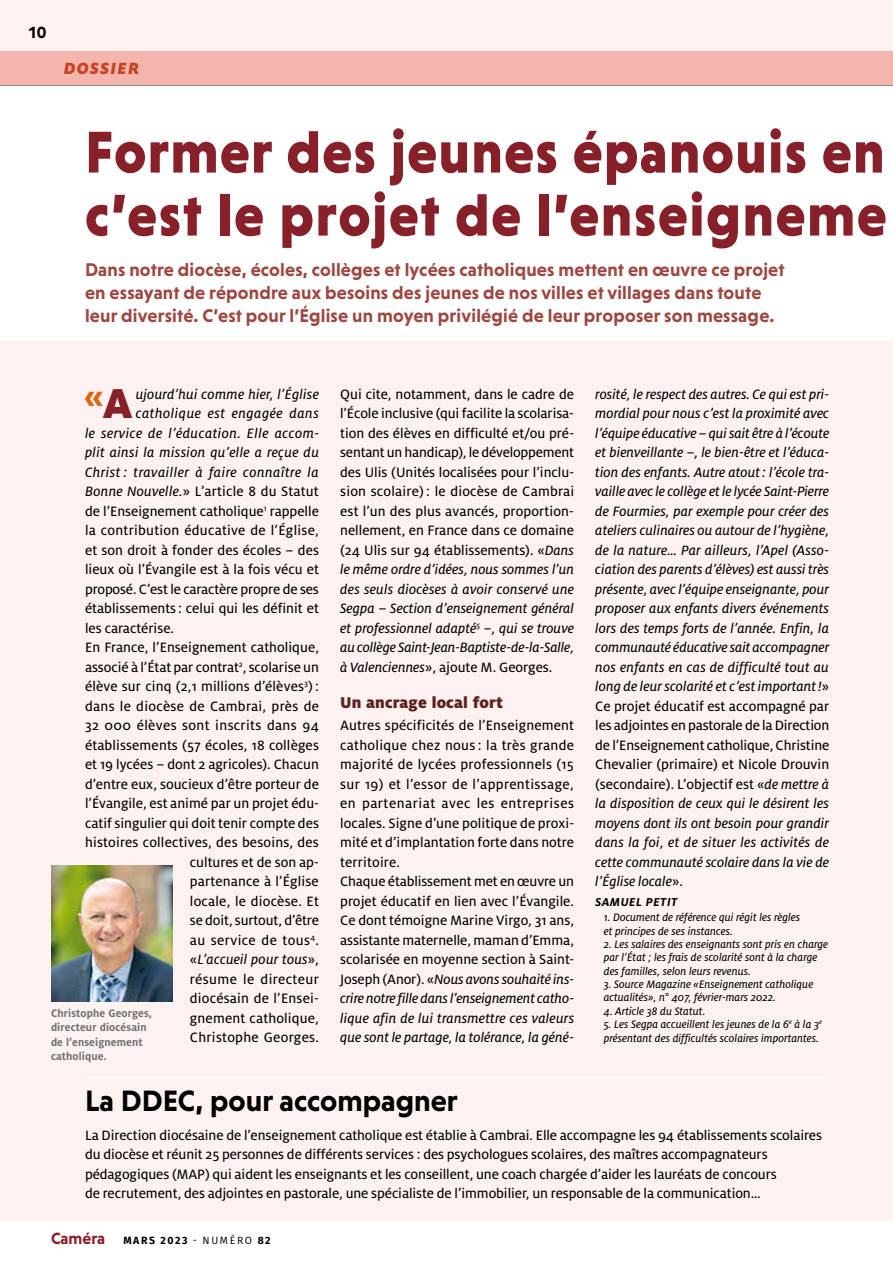
<style>
.page{position:relative;width:893px;height:1263px;background:#fff}
.page>*{position:absolute;margin:0;border:0;box-sizing:border-box;transform-origin:0 0}
.t1{font:900 60px/63px "Niveau Grotesk";letter-spacing:.025em;color:#88202a;scale:.94 1}
.t2{font:700 37.05px "Milo OT";color:#db6712}
.t3{font:700 30px "Niveau Grotesk";color:#000}
.t4{font:700 18.75px/23.2px "Niveau Grotesk";letter-spacing:.01em;color:#9d4841}
.t5{font:italic 900 18px "Milo OT";letter-spacing:.07em;color:#c54623}
.t6{font:900 17.25px "Milo OT";letter-spacing:.01em;color:#5c2421}
.t7{font:700 16.5px "Pluto Cond";color:#000}
.t8{font:15px/19.5px "Milo OT Text";color:#000;text-align:justify}
.t9{font:15px/19.5px "Milo OT Text Ita";letter-spacing:.005em;color:#000;text-align:justify}
.t10{font:15px/19.5px "Milo OT Text Ita";letter-spacing:.03em;color:#000;text-align:right}
.t11{font:15px "Milo OT Text";letter-spacing:.025em;color:#000}
.t12{font:15px "Milo OT Text";letter-spacing:.02em;color:#000}
.t13{font:italic 700 12.75px "Milo OT";letter-spacing:.04em;color:#000}
.t14{font:12px/13.4px "Milo OT Text Ita";color:#000}
.t15{font:700 12px/14.2px "Milo OT";letter-spacing:.01em;color:#707172;scale:.95 1}
.t16{font:700 10.5px "Fira Sans";letter-spacing:.15em;color:#000}
.s1{font-family:"Milo OT Text Ita"}
.s2{font-family:"Milo OT Text"}
.s3{font-weight:900;font-size:46.35px;color:#88202a}
.s4{font-family:"Niveau Grotesk";font-size:16.5px;color:#88202a}
.s5{font-weight:400}
</style>
<div class="page">
<div style="left:0;top:0;width:893px;height:1220px;background:#fef2f0"></div>
<div style="left:0;top:85px;width:893px;height:255px;background:#fff"></div>
<img style="left:51px;top:865px;width:122px;height:137px">
<hr style="left:85px;top:1076px;width:744px;height:2px;background:#fff">
<div style="left:0;top:51px;width:893px;height:34px;background:#f5b5af"></div>
<hr style="left:0;top:85px;width:893px;height:1px;background:#87888a">
<p class="t7" style="left:29px;top:23px;width:19px">10</p>
<p class="t5" style="left:64px;top:58px;width:77px">DOSSIER</p>
<h1 class="t1" style="left:85px;top:120px;width:854px">Former des jeunes épanouis en c’est le projet de l’enseigneme</h1>
<p class="t4" style="left:85px;top:258px;width:701px">Dans notre diocèse, écoles, collèges et lycées catholiques mettent en œuvre ce projet en essayant de répondre aux besoins des jeunes de nos villes et villages dans toute leur diversité. C’est pour l’Église un moyen privilégié de leur proposer son message.</p>
<p class="t10" style="left:85px;top:384px;width:236px">ujourd’hui comme hier, l’Église catholique est engagée dans<br>le service de l’éducation. Elle accom&shy;plit ainsi la mission qu’elle a reçue du Christ : travailler à faire connaître la</p>
<p class="t8" style="left:85px;top:482px;width:235px"><span class="s1">Bonne Nouvelle.</span>» L’article 8 du Statut</p>
<p class="t8" style="left:85px;top:501px;width:235px">de l’Enseignement catholique<sup>1</sup> rappelle</p>
<p class="t8" style="left:85px;top:521px;width:235px">la contribution éducative de l’Église,</p>
<p class="t8" style="left:85px;top:540px;width:235px">et son droit à fonder des écoles – des</p>
<p class="t8" style="left:85px;top:560px;width:235px">lieux où l’Évangile est à la fois vécu et</p>
<p class="t8" style="left:85px;top:579px;width:235px">proposé. C’est le caractère propre de ses</p>
<p class="t8" style="left:85px;top:599px;width:235px">établissements: celui qui les définit et</p>
<p class="t8" style="left:85px;top:618px;width:91px">les caractérise.</p>
<p class="t8" style="left:85px;top:638px;width:235px">En France, l’Enseignement catholique,</p>
<p class="t8" style="left:85px;top:657px;width:235px">associé à l’État par contrat<sup>2</sup>, scolarise un</p>
<p class="t8" style="left:85px;top:677px;width:235px">élève sur cinq (2,1 millions d’élèves<sup>3</sup>):</p>
<p class="t12" style="left:85px;top:698px;width:235px">dans le diocèse de Cambrai, près de</p>
<p class="t11" style="left:85px;top:717px;width:236px">32 000 élèves sont inscrits dans 94</p>
<p class="t8" style="left:85px;top:735px;width:235px">établissements (57 écoles, 18 collèges</p>
<p class="t8" style="left:85px;top:755px;width:235px">et 19 lycées – dont 2 agricoles). Chacun</p>
<p class="t8" style="left:85px;top:774px;width:235px">d’entre eux, soucieux d’être porteur de</p>
<p class="t8" style="left:85px;top:794px;width:235px">l’Évangile, est animé par un projet édu-</p>
<p class="t8" style="left:85px;top:813px;width:235px">catif singulier qui doit tenir compte des</p>
<p class="t8" style="left:85px;top:833px;width:235px">histoires collectives, des besoins, des</p>
<p class="t8" style="left:190px;top:852px;width:130px">cultures et de son ap-</p>
<p class="t8" style="left:190px;top:872px;width:130px">partenance à l’Église</p>
<p class="t8" style="left:190px;top:891px;width:130px">locale, le diocèse. Et</p>
<p class="t8" style="left:190px;top:911px;width:131px">se doit, surtout, d’être</p>
<p class="t11" style="left:190px;top:932px;width:130px">au service de tous<sup>4</sup>.</p>
<p class="t9" style="left:190px;top:950px;width:130px"><span class="s2">«</span>L’accueil pour tous<span class="s2">»,</span></p>
<p class="t8" style="left:190px;top:969px;width:131px">résume le directeur diocésain de l’Ensei&shy;gnement catholique, Christophe Georges.</p>
<h2 class="t2" style="left:84px;top:375px;width:50px">«<span class="s3">A</span></h2>
<p class="t15" style="left:51px;top:1006px;width:108px">Christophe Georges, directeur diocésain de l’enseignement catholique.</p>
<p class="t8" style="left:340px;top:384px;width:235px">Qui cite, notamment, dans le cadre de l’École inclusive (qui facilite la scolarisa&shy;tion des élèves en difficulté et/ou pré&shy;sentant un handicap), le développement des Ulis (Unités localisées pour l’inclu&shy;sion scolaire): le diocèse de Cambrai est l’un des plus avancés, proportion&shy;nellement, en France dans ce domaine (24 Ulis sur 94 établissements). «<span class="s1">Dans</span></p>
<p class="t9" style="left:340px;top:560px;width:236px">le même ordre d’idées, nous sommes l’un des seuls diocèses à avoir conservé une Segpa – Section d’enseignement général et professionnel adapté<sup>5</sup> –, qui se trouve au collège Saint-Jean-Baptiste-de-la-Salle,</p>
<p class="t8" style="left:340px;top:657px;width:214px"><span class="s1">à Valenciennes</span>», ajoute M. Georges.</p>
<p class="t6" style="left:340px;top:692px;width:164px">Un ancrage local fort</p>
<p class="t8" style="left:340px;top:716px;width:235px;text-align:left">Autres spécificités de l’Enseignement catholique chez nous: la très grande majorité de lycées professionnels (15 sur 19) et l’essor de l’apprentissage, en partenariat avec les entreprises locales. Signe d’une politique de proxi&shy;mité et d’implantation forte dans notre territoire.<br>Chaque établissement met en œuvre un projet éducatif en lien avec l’Évangile.<br>Ce dont témoigne Marine Virgo, 31 ans, assistante maternelle, maman d’Emma, scolarisée en moyenne section à Saint-</p>
<p class="t9" style="left:340px;top:969px;width:236px"><span class="s2">Joseph (Anor). «</span>Nous avons souhaité ins&shy;crire notre fille dans l’enseignement catho&shy;lique afin de lui transmettre ces valeurs que sont le partage, la tolérance, la géné-</p>
<p class="t9" style="left:595px;top:384px;width:236px">rosité, le respect des autres. Ce qui est pri&shy;mordial pour nous c’est la proximité avec l’équipe éducative – qui sait être à l’écoute et bienveillante –, le bien-être et l’éduca&shy;tion des enfants. Autre atout: l’école tra&shy;vaille avec le collège et le lycée Saint-Pierre de Fourmies, par exemple pour créer des ateliers culinaires ou autour de l’hygiène, de la nature… Par ailleurs, l’Apel (Asso&shy;ciation des parents d’élèves) est aussi très présente, avec l’équipe enseignante, pour proposer aux enfants divers événements lors des temps forts de l’année. Enfin, la communauté éducative sait accompagner nos enfants en cas de difficulté tout au long de leur scolarité et c’est important!<span class="s2">»</span></p>
<p class="t8" style="left:595px;top:696px;width:236px">Ce projet éducatif est accompagné par les adjointes en pastorale de la Direction de l’Enseignement catholique, Christine Chevalier (primaire) et Nicole Drouvin (secondaire). L’objectif est «<span class="s1">de mettre à</span></p>
<p class="t9" style="left:595px;top:794px;width:235px">la disposition de ceux qui le désirent les moyens dont ils ont besoin pour grandir dans la foi, et de situer les activités de cette communauté scolaire dans la vie de l’Église locale<span class="s2">».</span></p>
<p class="t13" style="left:595px;top:895px;width:84px">SAMUEL PETIT</p>
<p class="t14" style="left:604px;top:911px;width:198px">1. Document de référence qui régit les règles et principes de ses instances.</p>
<p class="t14" style="left:604px;top:938px;width:226px">2. Les salaires des enseignants sont pris en charge par l’État ; les frais de scolarité sont à la charge des familles, selon leurs revenus.</p>
<p class="t14" style="left:604px;top:978px;width:211px">3. Source Magazine «Enseignement catholique actualités», n° 407, février-mars 2022.</p>
<p class="t14" style="left:604px;top:1004px;width:103px">4. Article 38 du Statut.</p>
<p class="t14" style="left:604px;top:1018px;width:220px">5. Les Segpa accueillent les jeunes de la 6<sup>e</sup> à la 3<sup>e </sup>présentant des difficultés scolaires importantes.</p>
<h3 class="t3" style="left:85px;top:1083px;width:374px">La DDEC, pour accompagner</h3>
<p class="t8" style="left:85px;top:1125px;width:738px;text-align:left">La Direction diocésaine de l’enseignement catholique est établie à Cambrai. Elle accompagne les 94 établissements scolaires du diocèse et réunit 25 personnes de différents services : des psychologues scolaires, des maîtres accompagnateurs pédagogiques (MAP) qui aident les enseignants et les conseillent, une coach chargée d’aider les lauréats de concours<br>de recrutement, des adjointes en pastorale, une spécialiste de l’immobilier, un responsable de la communication…</p>
<p class="t16" style="left:51px;top:1231px;width:221px"><span class="s4">Caméra</span> MARS 2023 <span class="s5">- NUMÉRO</span> 82</p>
</div>
